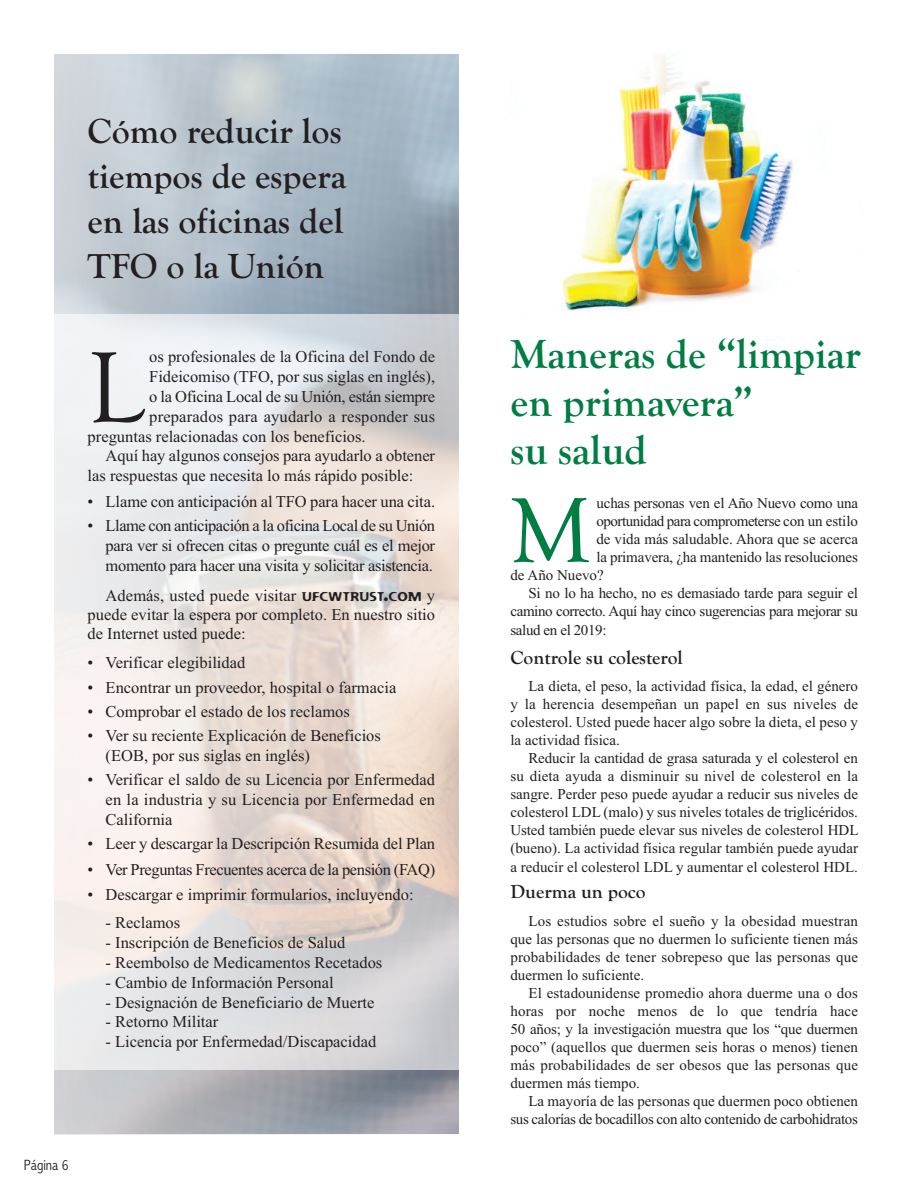
<style>
.page{position:relative;width:918px;height:1188px;background:#fff}
.page>*{position:absolute;margin:0;border:0;box-sizing:border-box;transform-origin:0 0}
.t1{font:104.1px "Goudy Old Style T";color:#231f20}
.t2{font:94.5px "Goudy Old Style T";color:#007d43}
.t3{font:700 42px/48px "Goudy Old Style T";color:#007d43}
.t4{font:700 36px/45px "Goudy Old Style T";color:#231f20}
.t5{font:700 19.5px "Goudy Old Style T";color:#231f20}
.t6{font:16.5px/19.8px "Times New Roman";color:#231f20;text-align:justify}
.t7{font:16.5px "Times New Roman";letter-spacing:-.025em;color:#231f20}
.t8{font:15px/18px "Times New Roman";color:#231f20;text-align:justify}
.t9{font:15px/18px "Times New Roman";letter-spacing:-.02em;color:#231f20;text-align:right}
.t10{font:15px "Times New Roman";letter-spacing:-.025em;color:#231f20}
.t11{font:15px "Times New Roman";letter-spacing:-.03em;color:#231f20}
.t12{font:300 condensed 15px "Abadi";color:#231f20}
.s1{font-family:"Flexure";font-size:12.3px}
.s2{font-family:"Flexure"}
</style>
<div class="page">
<img style="left:510px;top:55px;width:289px;height:256px">
<svg style="left:54px;top:54px;width:405px;height:1080px;background:#aeb9c3"></svg>
<div style="left:37px;top:314px;width:422px;height:755px;background:#fff;opacity:.6"></div>
<h3 class="t4" style="left:88px;top:108px;width:260px">Cómo reducir los tiempos de espera en las oficinas del<br>TFO o la Unión</h3>
<h1 class="t1" style="left:88px;top:325px;width:58px">L</h1>
<p class="t6" style="left:149px;top:347px;width:287px">os profesionales de la Oficina del Fondo de</p>
<p class="t6" style="left:149px;top:367px;width:287px">Fideicomiso (TFO, por sus siglas en inglés),</p>
<p class="t6" style="left:149px;top:386px;width:287px">o la Oficina Local de su Unión, están siempre</p>
<p class="t6" style="left:149px;top:406px;width:287px">preparados para ayudarlo a responder sus</p>
<p class="t6" style="left:88px;top:426px;width:280px">preguntas relacionadas con los beneficios.</p>
<p class="t6" style="left:106px;top:446px;width:331px">Aquí hay algunos consejos para ayudarlo a obtener</p>
<p class="t6" style="left:88px;top:466px;width:327px">las respuestas que necesita lo más rápido posible:</p>
<p class="t6" style="left:88px;top:491px;width:349px">• Llame con anticipación al TFO para hacer una cita.</p>
<p class="t6" style="left:106px;top:516px;width:331px;text-indent:-18px">• Llame con anticipación a la oficina Local de su Unión para ver si ofrecen citas o pregunte cuál es el mejor momento para hacer una visita y solicitar asistencia.</p>
<p class="t6" style="left:88px;top:586px;width:349px;line-height:18.3px;text-align:right">Además, usted puede visitar <span class="s1">UFCWTRUST</span><span class="s2">.</span><span class="s1">COM</span> y puede evitar la espera por completo. En nuestro sitio</p>
<p class="t6" style="left:88px;top:624px;width:160px">de Internet usted puede:</p>
<p class="t6" style="left:88px;top:653px;width:159px">• Verificar elegibilidad</p>
<p class="t6" style="left:88px;top:677px;width:310px">• Encontrar un proveedor, hospital o farmacia</p>
<p class="t6" style="left:88px;top:701px;width:264px">• Comprobar el estado de los reclamos</p>
<p class="t6" style="left:106px;top:726px;width:277px;text-indent:-18px">• Ver su reciente Explicación de Beneficios (EOB, por sus siglas en inglés)</p>
<p class="t6" style="left:106px;top:770px;width:331px;text-indent:-18px">• Verificar el saldo de su Licencia por Enfermedad en la industria y su Licencia por Enfermedad en California</p>
<p class="t6" style="left:88px;top:834px;width:349px">• Leer y descargar la Descripción Resumida del Plan</p>
<p class="t7" style="left:88px;top:860px;width:349px">• Ver Preguntas Frecuentes acerca de la pensión (FAQ)</p>
<p class="t6" style="left:88px;top:884px;width:328px">• Descargar e imprimir formularios, incluyendo:</p>
<p class="t6" style="left:106px;top:913px;width:76px">- Reclamos</p>
<p class="t6" style="left:106px;top:933px;width:241px">- Inscripción de Beneficios de Salud</p>
<p class="t6" style="left:106px;top:952px;width:278px">- Reembolso de Medicamentos Recetados</p>
<p class="t6" style="left:106px;top:972px;width:230px">- Cambio de Información Personal</p>
<p class="t6" style="left:106px;top:992px;width:270px">- Designación de Beneficiario de Muerte</p>
<p class="t6" style="left:106px;top:1012px;width:114px">- Retorno Militar</p>
<p class="t6" style="left:106px;top:1032px;width:272px">- Licencia por Enfermedad/Discapacidad</p>
<p class="t12" style="left:24px;top:1156px;width:46px">Página 6</p>
<h3 class="t3" style="left:510px;top:330px;width:352px">Maneras de “limpiar en primavera”<br>su salud</h3>
<h2 class="t2" style="left:510px;top:474px;width:83px">M</h2>
<p class="t8" style="left:596px;top:493px;width:263px">uchas personas ven el Año Nuevo como una</p>
<p class="t11" style="left:596px;top:512px;width:263px">oportunidad para comprometerse con un estilo</p>
<p class="t8" style="left:596px;top:529px;width:263px">de vida más saludable. Ahora que se acerca</p>
<p class="t8" style="left:596px;top:547px;width:263px">la primavera, ¿ha mantenido las resoluciones</p>
<p class="t8" style="left:510px;top:565px;width:95px">de Año Nuevo?</p>
<p class="t8" style="left:528px;top:583px;width:331px">Si no lo ha hecho, no es demasiado tarde para seguir el</p>
<p class="t10" style="left:510px;top:602px;width:349px">camino correcto. Aquí hay cinco sugerencias para mejorar su</p>
<p class="t10" style="left:510px;top:621px;width:98px">salud en el 2019:</p>
<p class="t5" style="left:510px;top:645px;width:174px">Controle su colesterol</p>
<p class="t8" style="left:510px;top:677px;width:349px;text-indent:18px">La dieta, el peso, la actividad física, la edad, el género y la herencia desempeñan un papel en sus niveles de colesterol. Usted puede hacer algo sobre la dieta, el peso y la actividad física.</p>
<p class="t8" style="left:510px;top:749px;width:350px;text-indent:18px">Reducir la cantidad de grasa saturada y el colesterol en su dieta ayuda a disminuir su nivel de colesterol en la sangre. Perder peso puede ayudar a reducir sus niveles de colesterol LDL (malo) y sus niveles totales de triglicéridos.<br>Usted también puede elevar sus niveles de colesterol HDL (bueno). La actividad física regular también puede ayudar a reducir el colesterol LDL y aumentar el colesterol HDL.</p>
<p class="t5" style="left:510px;top:880px;width:137px">Duerma un poco</p>
<p class="t8" style="left:510px;top:912px;width:349px;text-indent:18px">Los estudios sobre el sueño y la obesidad muestran que las personas que no duermen lo suficiente tienen más probabilidades de tener sobrepeso que las personas que duermen lo suficiente.</p>
<p class="t8" style="left:510px;top:984px;width:349px;text-indent:18px">El estadounidense promedio ahora duerme una o dos horas por noche menos de lo que tendría hace 50 años; y la investigación muestra que los “que duermen poco” (aquellos que duermen seis horas o menos) tienen más probabilidades de ser obesos que las personas que duermen más tiempo.</p>
<p class="t9" style="left:510px;top:1092px;width:349px">La mayoría de las personas que duermen poco obtienen sus calorías de bocadillos con alto contenido de carbohidratos</p>
</div>
